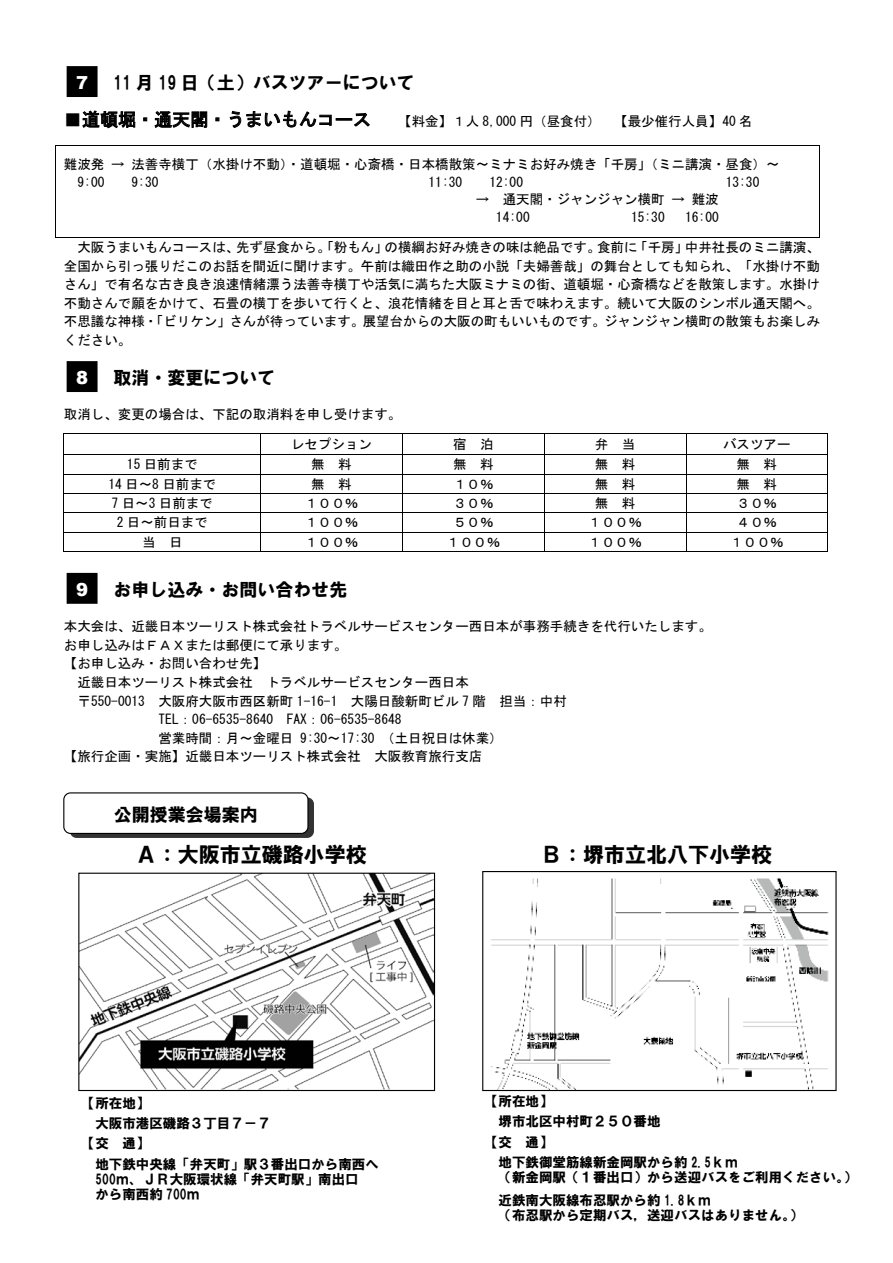
<style>
.page{position:relative;width:893px;height:1263px;background:#fff}
.page>*{position:absolute;margin:0;border:0;box-sizing:border-box;transform-origin:0 0}
.t1{font:21px "HG Soei Kakugothic UB";color:#000}
.t2{font:18px "HG Soei Kakugothic UB";color:#000}
.t3{font:18px "MS Gothic";color:#000}
.t4{font:900 18px "Arial";color:#fff}
.t5{font:13.5px/18.6px "MS Gothic";color:#000}
.t6{font:13.5px/15px "HG Soei Kakugothic UB";color:#000}
</style>
<div class="page">
<svg style="left:82px;top:110px;width:53px;height:18px"></svg>
<svg style="left:155px;top:111px;width:52px;height:17px"></svg>
<svg style="left:230px;top:111px;width:140px;height:17px"></svg>
<hr style="left:64px;top:433px;width:196px;height:1px;background:#000">
<hr style="left:261px;top:433px;width:141px;height:1px;background:#000">
<hr style="left:403px;top:433px;width:141px;height:1px;background:#000">
<hr style="left:545px;top:433px;width:141px;height:1px;background:#000">
<hr style="left:686px;top:433px;width:141px;height:1px;background:#000">
<hr style="left:64px;top:455px;width:196px;height:1px;background:#000">
<hr style="left:261px;top:455px;width:141px;height:1px;background:#000">
<hr style="left:403px;top:455px;width:141px;height:1px;background:#000">
<hr style="left:545px;top:455px;width:141px;height:1px;background:#000">
<hr style="left:686px;top:455px;width:141px;height:1px;background:#000">
<hr style="left:64px;top:474px;width:196px;height:1px;background:#000">
<hr style="left:261px;top:474px;width:141px;height:1px;background:#000">
<hr style="left:403px;top:474px;width:141px;height:1px;background:#000">
<hr style="left:545px;top:474px;width:141px;height:1px;background:#000">
<hr style="left:686px;top:474px;width:141px;height:1px;background:#000">
<hr style="left:64px;top:493px;width:196px;height:1px;background:#000">
<hr style="left:261px;top:493px;width:141px;height:1px;background:#000">
<hr style="left:403px;top:493px;width:141px;height:1px;background:#000">
<hr style="left:545px;top:493px;width:141px;height:1px;background:#000">
<hr style="left:686px;top:493px;width:141px;height:1px;background:#000">
<hr style="left:64px;top:512px;width:196px;height:1px;background:#000">
<hr style="left:261px;top:512px;width:141px;height:1px;background:#000">
<hr style="left:403px;top:512px;width:141px;height:1px;background:#000">
<hr style="left:545px;top:512px;width:141px;height:1px;background:#000">
<hr style="left:686px;top:512px;width:141px;height:1px;background:#000">
<hr style="left:64px;top:532px;width:196px;height:1px;background:#000">
<hr style="left:261px;top:532px;width:141px;height:1px;background:#000">
<hr style="left:403px;top:532px;width:141px;height:1px;background:#000">
<hr style="left:545px;top:532px;width:141px;height:1px;background:#000">
<hr style="left:686px;top:532px;width:141px;height:1px;background:#000">
<hr style="left:64px;top:551px;width:196px;height:1px;background:#000">
<svg style="left:260px;top:433px;width:1px;height:119px"></svg>
<hr style="left:261px;top:551px;width:141px;height:1px;background:#000">
<svg style="left:402px;top:433px;width:1px;height:119px"></svg>
<hr style="left:403px;top:551px;width:141px;height:1px;background:#000">
<svg style="left:544px;top:433px;width:1px;height:119px"></svg>
<hr style="left:545px;top:551px;width:141px;height:1px;background:#000">
<svg style="left:686px;top:434px;width:1px;height:117px"></svg>
<hr style="left:686px;top:551px;width:141px;height:1px;background:#000">
<svg style="left:827px;top:433px;width:1px;height:119px"></svg>
<hr style="left:56px;top:145px;width:763px;height:1px;background:#000">
<hr style="left:55px;top:146px;width:1px;height:91px;background:#000">
<hr style="left:56px;top:237px;width:763px;height:1px;background:#000">
<hr style="left:819px;top:146px;width:1px;height:91px;background:#000">
<div style="left:67px;top:67px;width:30px;height:29px;background:#000"></div>
<div style="left:67px;top:66px;width:31px;height:31px;border:1px solid #000"></div>
<div style="left:67px;top:362px;width:30px;height:29px;background:#000"></div>
<div style="left:67px;top:361px;width:31px;height:31px;border:1px solid #000"></div>
<div style="left:67px;top:573px;width:30px;height:30px;background:#000"></div>
<div style="left:67px;top:573px;width:31px;height:31px;border:1px solid #000"></div>
<div style="left:70px;top:797px;width:244px;height:41px;background:#333;border-radius:7px"></div>
<div style="left:63px;top:792px;width:246px;height:42px;background:#fff;border:1px solid #000;border-radius:7px"></div>
<img style="left:490px;top:878px;width:339px;height:211px">
<div style="left:482px;top:871px;width:355px;height:220px;border:1px solid #000"></div>
<img style="left:80px;top:875px;width:353px;height:214px">
<div style="left:78px;top:873px;width:357px;height:218px;border:1px solid #000"></div>
<p class="t2" style="left:113px;top:73px;width:303px">11 月 19 日（土）バスツアーについて</p>
<p class="t3" style="left:64px;top:110px;width:309px">■道頓堀・通天閣・うまいもんコース</p>
<p class="t5" style="left:398px;top:112px;width:356px">【料金】１人 8,000 円（昼食付） 【最少催行人員】40 名</p>
<p class="t4" style="left:76px;top:69px;width:14px">7</p>
<p class="t5" style="left:77px;top:156px;width:704px;line-height:17.4px;text-indent:-13px">難波発 → 法善寺横丁（水掛け不動）・道頓堀・心斎橋・日本橋散策～ミナミお好み焼き「千房」（ミニ講演・昼食）～<br>9:00</p>
<p class="t5" style="left:132px;top:173px;width:28px">9:30</p>
<p class="t5" style="left:429px;top:173px;width:35px">11:30</p>
<p class="t5" style="left:489px;top:173px;width:35px">12:00</p>
<p class="t5" style="left:726px;top:173px;width:35px">13:30</p>
<p class="t5" style="left:496px;top:191px;width:224px;line-height:18px;text-indent:-20px">→ 通天閣・ジャンジャン横町 → 難波<br>14:00</p>
<p class="t5" style="left:631px;top:208px;width:35px">15:30</p>
<p class="t5" style="left:685px;top:208px;width:35px">16:00</p>
<p class="t5" style="left:64px;top:238px;width:758px;text-align:justify;text-indent:14px">大阪うまいもんコースは、先ず昼食から。「粉もん」の横綱お好み焼きの味は絶品です。食前に「千房」中井社長のミニ講演、全国から引っ張りだこのお話を間近に聞けます。午前は織田作之助の小説「夫婦善哉」の舞台としても知られ、「水掛け不動さん」で有名な古き良き浪速情緒漂う法善寺横丁や活気に満ちた大阪ミナミの街、道頓堀・心斎橋などを散策します。水掛け不動さんで願をかけて、石畳の横丁を歩いて行くと、浪花情緒を目と耳と舌で味わえます。続いて大阪のシンボル通天閣へ。不思議な神様・「ビリケン」さんが待っています。展望台からの大阪の町もいいものです。ジャンジャン横町の散策もお楽しみください。</p>
<p class="t2" style="left:113px;top:368px;width:164px">取消・変更について</p>
<p class="t5" style="left:291px;top:399px;width:112px;line-height:29.7px;text-indent:-227px">取消し、変更の場合は、下記の取消料を申し受けます。レセプション</p>
<p class="t4" style="left:76px;top:364px;width:14px">8</p>
<p class="t5" style="left:453px;top:435px;width:42px">宿 泊</p>
<p class="t5" style="left:595px;top:435px;width:42px">弁 当</p>
<p class="t5" style="left:723px;top:435px;width:69px">バスツアー</p>
<p class="t5" style="left:127px;top:455px;width:72px">15 日前まで</p>
<p class="t5" style="left:311px;top:455px;width:42px">無 料</p>
<p class="t5" style="left:453px;top:455px;width:42px">無 料</p>
<p class="t5" style="left:595px;top:455px;width:42px">無 料</p>
<p class="t5" style="left:737px;top:455px;width:42px">無 料</p>
<p class="t5" style="left:108px;top:474px;width:109px">14 日～8 日前まで</p>
<p class="t5" style="left:311px;top:474px;width:42px">無 料</p>
<p class="t5" style="left:453px;top:474px;width:42px">１０％</p>
<p class="t5" style="left:595px;top:474px;width:42px">無 料</p>
<p class="t5" style="left:737px;top:474px;width:42px">無 料</p>
<p class="t5" style="left:112px;top:494px;width:103px">7 日～3 日前まで</p>
<p class="t5" style="left:304px;top:494px;width:55px">１００％</p>
<p class="t5" style="left:453px;top:494px;width:42px">３０％</p>
<p class="t5" style="left:595px;top:494px;width:42px">無 料</p>
<p class="t5" style="left:737px;top:494px;width:42px">３０％</p>
<p class="t5" style="left:117px;top:513px;width:93px">2 日～前日まで</p>
<p class="t5" style="left:304px;top:513px;width:55px">１００％</p>
<p class="t5" style="left:453px;top:513px;width:42px">５０％</p>
<p class="t5" style="left:588px;top:513px;width:55px">１００％</p>
<p class="t5" style="left:737px;top:513px;width:42px">４０％</p>
<p class="t5" style="left:142px;top:532px;width:42px">当 日</p>
<p class="t5" style="left:304px;top:532px;width:55px">１００％</p>
<p class="t5" style="left:446px;top:532px;width:55px">１００％</p>
<p class="t5" style="left:588px;top:532px;width:55px">１００％</p>
<p class="t5" style="left:730px;top:532px;width:55px">１００％</p>
<p class="t2" style="left:113px;top:580px;width:236px">お申し込み・お問い合わせ先</p>
<p class="t5" style="left:64px;top:617px;width:650px">本大会は、近畿日本ツーリスト株式会社トラベルサービスセンター西日本が事務手続きを代行いたします。</p>
<p class="t5" style="left:64px;top:635px;width:285px">お申し込みはＦＡＸまたは郵便にて承ります。</p>
<p class="t5" style="left:64px;top:654px;width:204px">【お申し込み・お問い合わせ先】</p>
<p class="t5" style="left:77px;top:673px;width:393px">近畿日本ツーリスト株式会社 トラベルサービスセンター西日本</p>
<p class="t5" style="left:77px;top:691px;width:491px">〒550-0013 大阪府大阪市西区新町 1-16-1 大陽日酸新町ビル 7 階 担当：中村</p>
<p class="t5" style="left:158px;top:710px;width:245px">TEL：06-6535-8640 FAX：06-6535-8648</p>
<p class="t5" style="left:158px;top:728px;width:346px">営業時間：月～金曜日 9:30～17:30 （土日祝日は休業）</p>
<p class="t5" style="left:64px;top:747px;width:420px">【旅行企画・実施】近畿日本ツーリスト株式会社 大阪教育旅行支店</p>
<p class="t4" style="left:76px;top:576px;width:14px">9</p>
<p class="t2" style="left:114px;top:805px;width:145px">公開授業会場案内</p>
<p class="t1" style="left:136px;top:844px;width:233px">Ａ：大阪市立磯路小学校</p>
<p class="t6" style="left:82px;top:1095px;width:69px">【所在地】</p>
<p class="t6" style="left:95px;top:1116px;width:177px">大阪市港区磯路３丁目７－７</p>
<p class="t6" style="left:82px;top:1136px;width:69px">【交 通】</p>
<p class="t6" style="left:95px;top:1156px;width:285px">地下鉄中央線「弁天町」駅３番出口から南西へ</p>
<p class="t6" style="left:95px;top:1171px;width:265px">500ｍ、ＪＲ大阪環状線「弁天町駅」南出口から南西約 700ｍ</p>
<p class="t1" style="left:541px;top:844px;width:233px">Ｂ：堺市立北八下小学校</p>
<p class="t6" style="left:485px;top:1093px;width:69px">【所在地】</p>
<p class="t6" style="left:499px;top:1114px;width:163px">堺市北区中村町２５０番地</p>
<p class="t6" style="left:485px;top:1134px;width:69px">【交 通】</p>
<p class="t6" style="left:499px;top:1155px;width:241px">地下鉄御堂筋線新金岡駅から約 2.5ｋｍ</p>
<p class="t6" style="left:499px;top:1166px;width:359px;line-height:22.5px">（新金岡駅（１番出口）から送迎バスをご利用ください。）近鉄南大阪線布忍駅から約 1.8ｋｍ</p>
<p class="t6" style="left:499px;top:1207px;width:305px">（布忍駅から定期バス，送迎バスはありません。）</p>
</div>
